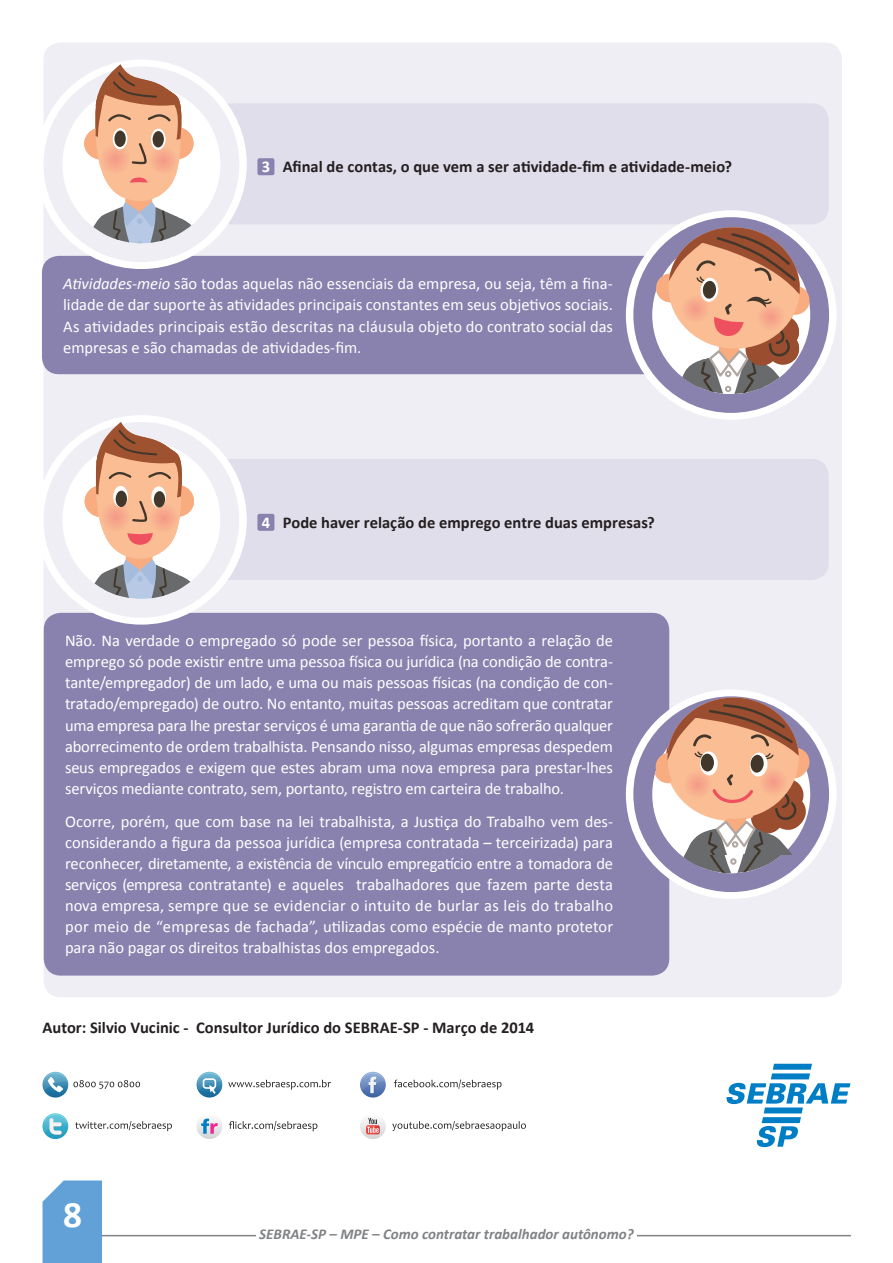
<style>
.page{position:relative;width:893px;height:1263px;background:#fff}
.page>*{position:absolute;margin:0;border:0;box-sizing:border-box;transform-origin:0 0}
.t1{font:700 37.35px "Calibri";color:#fff}
.t2{font:16.5px/21px "Calibri";letter-spacing:-.005em;color:#fff;text-align:justify}
.t3{font:700 16.5px "Calibri";color:#231f20}
.t4{font:italic 700 15px "Calibri";color:#808285}
.s1{color:#fff}
.s2{font-style:italic}
</style>
<div class="page">
<hr style="left:65px;top:1235px;width:785px;height:1px;background:#808285">
<div style="left:256px;top:1225px;width:381px;height:18px;background:#fff"></div>
<div style="left:43px;top:1180px;width:59px;height:83px;background:#61a1d7"></div>
<div style="left:44px;top:43px;width:798px;height:954px;background:#efeef4;border-radius:17px"></div>
<svg style="left:726px;top:1064px;width:124px;height:83px"></svg>
<div style="left:43px;top:1072px;width:25px;height:25px;background:#1c6f9f;border-radius:13px"></div>
<svg style="left:43px;top:1072px;width:97px;height:20px"></svg>
<div style="left:197px;top:1072px;width:25px;height:25px;background:#1d6c9c;border-radius:13px"></div>
<svg style="left:197px;top:1072px;width:25px;height:22px"></svg>
<svg style="left:228px;top:1080px;width:103px;height:9px"></svg>
<svg style="left:43px;top:1113px;width:25px;height:26px"></svg>
<svg style="left:43px;top:1114px;width:25px;height:21px"></svg>
<svg style="left:75px;top:1121px;width:97px;height:10px"></svg>
<svg style="left:360px;top:1072px;width:26px;height:25px"></svg>
<svg style="left:361px;top:1072px;width:24px;height:21px"></svg>
<svg style="left:394px;top:1079px;width:108px;height:10px"></svg>
<svg style="left:360px;top:1113px;width:26px;height:26px"></svg>
<svg style="left:361px;top:1114px;width:24px;height:20px"></svg>
<svg style="left:392px;top:1121px;width:134px;height:10px"></svg>
<div style="left:197px;top:1113px;width:25px;height:26px;background:#d8d9db;border-radius:13px"></div>
<svg style="left:197px;top:1114px;width:25px;height:20px"></svg>
<svg style="left:229px;top:1121px;width:88px;height:10px"></svg>
<div style="left:203px;top:103px;width:626px;height:121px;background:#e1deeb;border-radius:17px"></div>
<div style="left:257px;top:158px;width:17px;height:17px;background:#8981ae;border-radius:2px"></div>
<div style="left:42px;top:256px;width:627px;height:118px;background:#8981ae;border-radius:17px"></div>
<div style="left:626px;top:210px;width:211px;height:210px;background:#fff;border-radius:50%"></div>
<div style="left:633px;top:217px;width:196px;height:196px;background:#8981ae;border-radius:50%"></div>
<div style="left:44px;top:613px;width:625px;height:362px;background:#8981ae;border-radius:17px"></div>
<div style="left:626px;top:689px;width:211px;height:210px;background:#fff;border-radius:50%"></div>
<div style="left:633px;top:696px;width:196px;height:196px;background:#8981ae;border-radius:50%"></div>
<svg style="left:654px;top:754px;width:29px;height:29px"></svg>
<div style="left:36px;top:60px;width:211px;height:209px;background:#fff;border-radius:50%"></div>
<div style="left:44px;top:66px;width:195px;height:196px;background:#efeef4;border-radius:50%"></div>
<div style="left:203px;top:459px;width:626px;height:121px;background:#e1deeb;border-radius:17px"></div>
<div style="left:257px;top:514px;width:17px;height:17px;background:#8981ae;border-radius:2px"></div>
<div style="left:36px;top:415px;width:211px;height:210px;background:#fff;border-radius:50%"></div>
<div style="left:44px;top:422px;width:195px;height:196px;background:#efeef4;border-radius:50%"></div>
<svg style="left:655px;top:224px;width:155px;height:170px"></svg>
<div style="left:655px;top:752px;width:30px;height:29px;background:#f8ac7f;border-radius:50%"></div>
<svg style="left:661px;top:696px;width:155px;height:177px"></svg>
<svg style="left:62px;top:64px;width:158px;height:179px"></svg>
<svg style="left:62px;top:422px;width:158px;height:177px"></svg>
<p class="t3" style="left:262px;top:156px;width:472px"><span class="s1">3</span> Afinal de contas, o que vem a ser atividade-fim e atividade-meio?</p>
<p class="t2" style="left:63px;top:274px;width:551px"><span class="s2">Atividades-meio</span> são todas aquelas não essenciais da empresa, ou seja, têm a fina&shy;lidade de dar suporte às atividades principais constantes em seus objetivos sociais.<br>As atividades principais estão descritas na cláusula objeto do contrato social das empresas e são chamadas de atividades-fim.</p>
<p class="t3" style="left:262px;top:512px;width:395px"><span class="s1">4</span> Pode haver relação de emprego entre duas empresas?</p>
<p class="t2" style="left:65px;top:630px;width:550px">Não. Na verdade o empregado só pode ser pessoa física, portanto a relação de emprego só pode existir entre uma pessoa física ou jurídica (na condição de contra&shy;tante/empregador) de um lado, e uma ou mais pessoas físicas (na condição de con&shy;tratado/empregado) de outro. No entanto, muitas pessoas acreditam que contratar uma empresa para lhe prestar serviços é uma garantia de que não sofrerão qualquer aborrecimento de ordem trabalhista. Pensando nisso, algumas empresas despedem seus empregados e exigem que estes abram uma nova empresa para prestar-lhes serviços mediante contrato, sem, portanto, registro em carteira de trabalho.</p>
<p class="t2" style="left:65px;top:811px;width:550px">Ocorre, porém, que com base na lei trabalhista, a Justiça do Trabalho vem des&shy;considerando a figura da pessoa jurídica (empresa contratada – terceirizada) para reconhecer, diretamente, a existência de vínculo empregatício entre a tomadora de serviços (empresa contratante) e aqueles trabalhadores que fazem parte desta nova empresa, sempre que se evidenciar o intuito de burlar as leis do trabalho por meio de “empresas de fachada”, utilizadas como espécie de manto protetor para não pagar os direitos trabalhistas dos empregados.</p>
<p class="t3" style="left:43px;top:1017px;width:493px">Autor: Silvio Vucinic - Consultor Jurídico do SEBRAE-SP - Março de 2014</p>
<h1 class="t1" style="left:63px;top:1191px;width:20px">8</h1>
<p class="t4" style="left:259px;top:1224px;width:376px">SEBRAE-SP – MPE – Como contratar trabalhador autônomo?</p>
</div>
